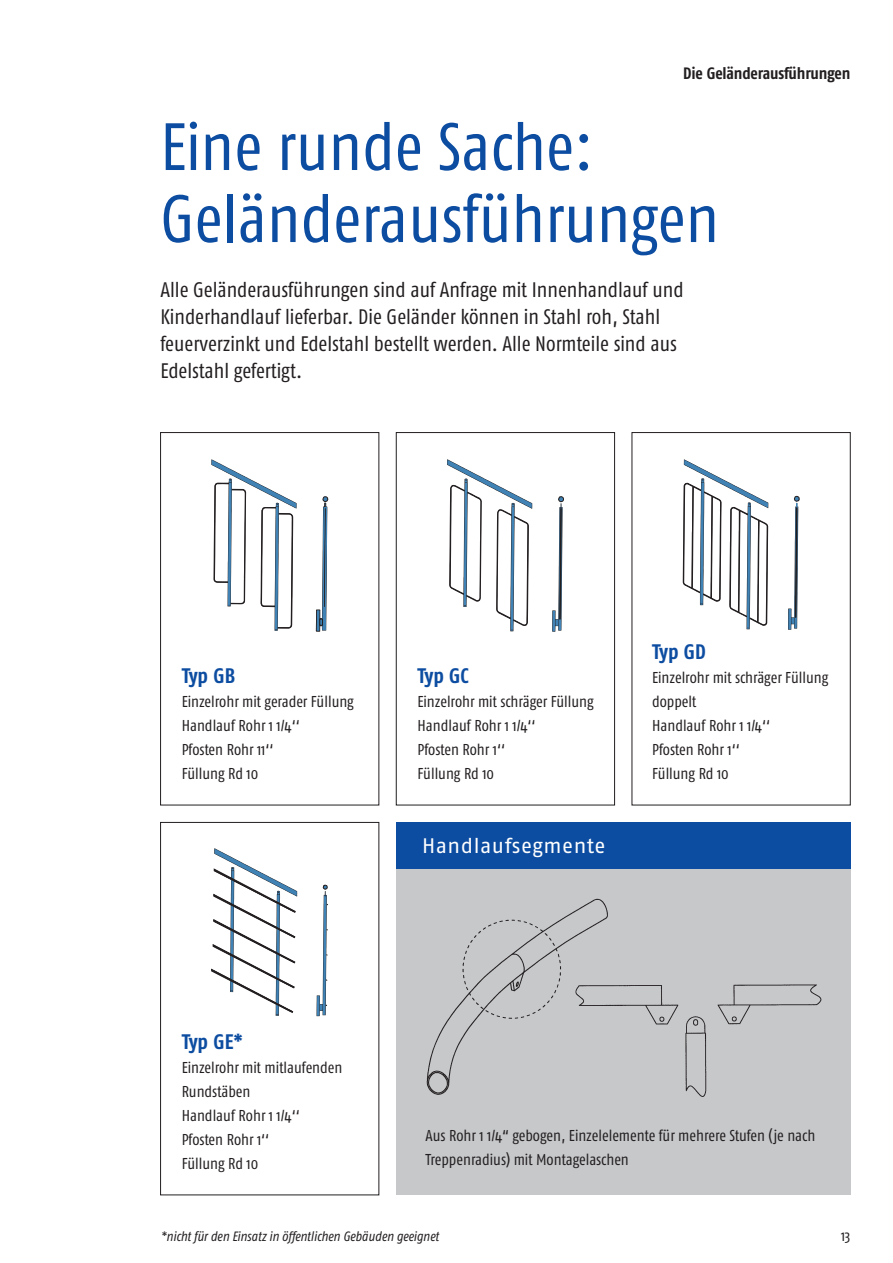
<style>
.page{position:relative;width:893px;height:1263px;background:#fff}
.page>*{position:absolute;margin:0;border:0;box-sizing:border-box;transform-origin:0 0}
.t1{font:condensed 66.75px/72px "Fago Pro";letter-spacing:-.005em;color:#0d4da1}
.t2{font:condensed 21px/27px "Fago Pro";color:#231f20}
.t3{font:700 condensed 21px "Fago Pro";letter-spacing:-.01em;color:#0d4da1}
.t4{font:21px "Fago No Regular Tf";letter-spacing:.02em;color:#fff}
.t5{font:700 condensed 16.5px "Fago Pro";letter-spacing:-.015em;color:#231f20}
.t6{font:condensed 15.75px/24px "Fago Pro";color:#231f20}
.t7{font:condensed 15px "Fago Pro";color:#231f20}
.t8{font:italic condensed 13.5px "Fago Pro";color:#231f20}
</style>
<div class="page">
<div style="left:396px;top:866px;width:454px;height:329px;background:#c7c8ca"></div>
<div style="left:396px;top:822px;width:454px;height:47px;background:#0d4da1"></div>
<div style="left:160px;top:432px;width:219px;height:373px;border:1px solid #231f20"></div>
<div style="left:160px;top:822px;width:219px;height:373px;border:1px solid #231f20"></div>
<div style="left:396px;top:432px;width:219px;height:373px;border:1px solid #231f20"></div>
<svg style="left:316px;top:496px;width:12px;height:135px"></svg>
<svg style="left:211px;top:459px;width:86px;height:172px"></svg>
<svg style="left:552px;top:496px;width:12px;height:135px"></svg>
<svg style="left:447px;top:459px;width:85px;height:172px"></svg>
<svg style="left:788px;top:496px;width:11px;height:134px"></svg>
<svg style="left:683px;top:459px;width:85px;height:170px"></svg>
<svg style="left:317px;top:885px;width:11px;height:131px"></svg>
<svg style="left:211px;top:848px;width:87px;height:168px"></svg>
<img style="left:426px;top:898px;width:182px;height:197px">
<img style="left:568px;top:960px;width:254px;height:137px">
<p class="t5" style="left:683px;top:64px;width:169px">Die Geländerausführungen</p>
<h1 class="t1" style="left:160px;top:111px;width:560px">Eine runde Sache:<br>Geländerausführungen</h1>
<h2 class="t2" style="left:160px;top:276px;width:525px">Alle Geländerausführungen sind auf Anfrage mit Innenhandlauf und Kinderhandlauf lieferbar. Die Geländer können in Stahl roh, Stahl feuerverzinkt und Edelstahl bestellt werden. Alle Normteile sind aus Edelstahl gefertigt.</h2>
<h2 class="t3" style="left:182px;top:663px;width:55px">Typ GB</h2>
<p class="t6" style="left:182px;top:690px;width:174px">Einzelrohr mit gerader Füllung<br>Handlauf Rohr 1 1/4‘‘<br>Pfosten Rohr 11‘‘<br>Füllung Rd 10</p>
<h2 class="t3" style="left:417px;top:663px;width:53px">Typ GC</h2>
<p class="t6" style="left:417px;top:690px;width:178px">Einzelrohr mit schräger Füllung<br>Handlauf Rohr 1 1/4‘‘<br>Pfosten Rohr 1‘‘<br>Füllung Rd 10</p>
<h2 class="t4" style="left:422px;top:834px;width:185px">Handlaufsegmente</h2>
<h2 class="t3" style="left:652px;top:639px;width:55px">Typ GD</h2>
<p class="t6" style="left:652px;top:666px;width:178px">Einzelrohr mit schräger Füllung doppelt<br>Handlauf Rohr 1 1/4‘‘<br>Pfosten Rohr 1‘‘<br>Füllung Rd 10</p>
<h2 class="t3" style="left:182px;top:1029px;width:63px">Typ GE*</h2>
<p class="t6" style="left:182px;top:1056px;width:162px">Einzelrohr mit mitlaufenden<br>Rundstäben<br>Handlauf Rohr 1 1/4‘‘<br>Pfosten Rohr 1‘‘<br>Füllung Rd 10</p>
<p class="t6" style="left:425px;top:1123px;width:391px">Aus Rohr 1 1/4“ gebogen, Einzelelemente für mehrere Stufen (je nach<br>Treppenradius) mit Montagelaschen</p>
<p class="t8" style="left:160px;top:1228px;width:280px">*nicht für den Einsatz in öffentlichen Gebäuden geeignet</p>
<p class="t7" style="left:841px;top:1226px;width:11px">13</p>
</div>
